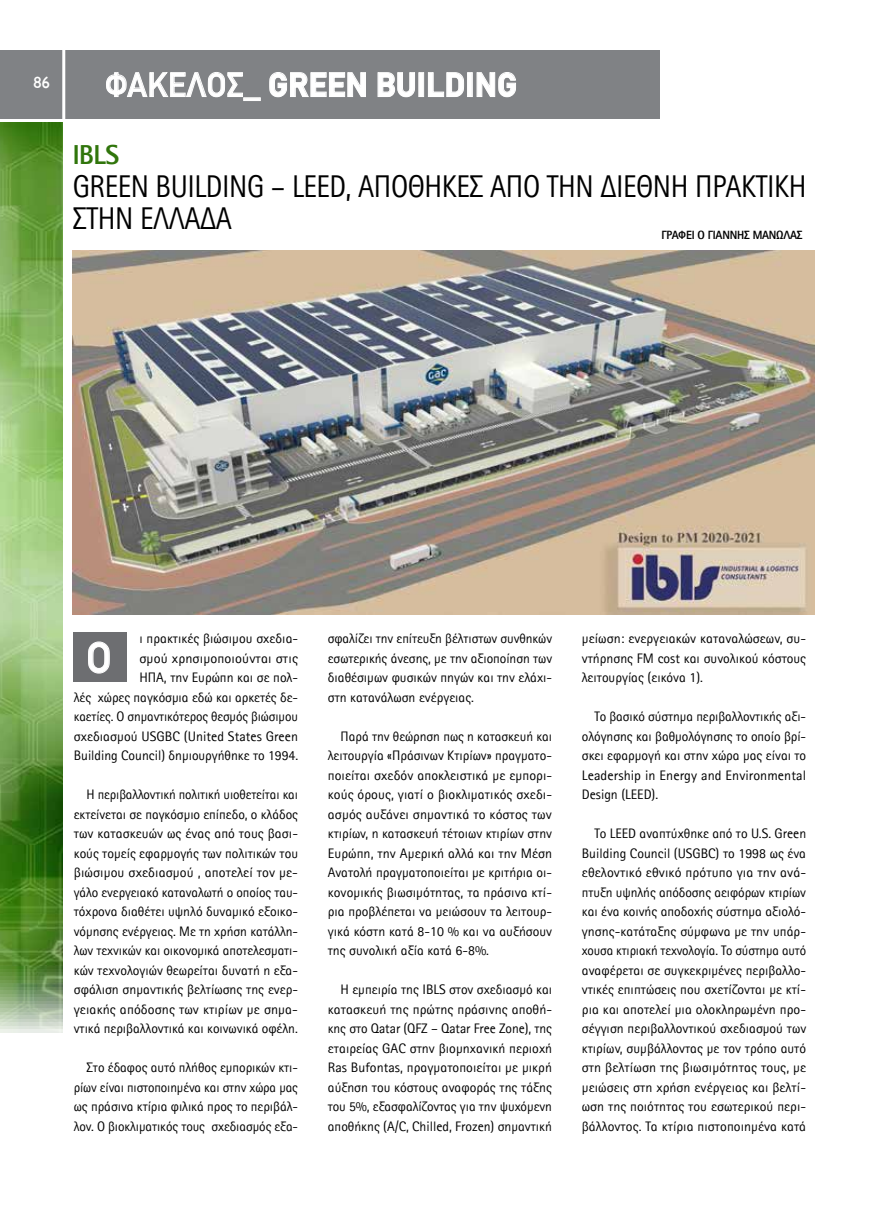
<style>
.page{position:relative;width:893px;height:1212px;background:#fff}
.page>*{position:absolute;margin:0;border:0;box-sizing:border-box;transform-origin:0 0}
.t1{font:42.9px "CF Din";color:#fff;scale:.95 1}
.t2{font:700 33.6px "CF Din";letter-spacing:.02em;color:#fff;scale:.95 1}
.t3{font:31.5px/31.5px "Rotis Sans Hel";letter-spacing:-.015em;color:#000;scale:.92 1}
.t4{font:800 27.45px "Rotis Sans Hel";color:#30750b}
.t5{font:500 16.5px "PF Transport";color:#fff;scale:.95 1}
.t6{font:13.8px/19.5px "Rotis Sans Hel";color:#000;text-align:justify}
.t7{font:800 12px "Rotis Sans Hel";letter-spacing:-.02em;color:#000;scale:.95 1}
.s1{font-weight:400}
</style>
<div class="page">
<div style="left:0;top:50px;width:659px;height:69px;background:#808285"></div>
<img style="left:0;top:122px;width:62px;height:910px">
<svg style="left:106px;top:72px;width:137px;height:25px"></svg>
<div style="left:244px;top:98px;width:16px;height:3px;border:1px solid #fff"></div>
<svg style="left:269px;top:72px;width:97px;height:25px"></svg>
<svg style="left:377px;top:72px;width:38px;height:25px"></svg>
<div style="left:419px;top:73px;width:5px;height:24px;border:1px solid #fff"></div>
<svg style="left:428px;top:72px;width:36px;height:25px"></svg>
<svg style="left:476px;top:72px;width:40px;height:25px"></svg>
<hr style="left:62px;top:49px;width:3px;height:72px;background:#fff">
<div style="left:73px;top:632px;width:54px;height:49px;background:#6d6e71"></div>
<svg style="left:88px;top:641px;width:22px;height:33px"></svg>
<img style="left:73px;top:251px;width:741px;height:364px">
<p class="t5" style="left:33px;top:73px;width:20px">86</p>
<h2 class="t2" style="left:105px;top:67px;width:435px"><span class="s1">ΦΑΚΕΛΟΣ</span>_ÊGREENÊBUILDING</h2>
<h3 class="t4" style="left:73px;top:145px;width:48px">IBLS</h3>
<h3 class="t3" style="left:73px;top:174px;width:799px">GREEN BUILDING – LEED, ΑΠΟΘΗΚΕΣ ΑΠΟ ΤΗΝ ΔΙΕΘΝΗ ΠΡΑΚΤΙΚΗ<br>ΣΤΗΝ ΕΛΛΑΔΑ</h3>
<p class="t7" style="left:661px;top:231px;width:150px">ΓΡΑΦEI Ο ΓΙΑΝΝΗΣ ΜΑΝΩΛΑΣ</p>
<p class="t6" style="left:74px;top:630px;width:226px;text-align:right">ι πρακτικές βιώσιμου σχεδια-<br>σμού χρησιμοποιούνται στις<br>ΗΠΑ, την Ευρώπη και σε πολ-<br>λές χώρες παγκόσμια εδώ και αρκετές δε&shy;καετίες. Ο σημαντικότερος θεσμός βιώσιμου σχεδιασμού USGBC (United States Green Building Council) δημιουργήθηκε το 1994.</p>
<p class="t6" style="left:74px;top:786px;width:226px;text-indent:13px">Η περιβαλλοντική πολιτική υιοθετείται και εκτείνεται σε παγκόσμιο επίπεδο, ο κλάδος των κατασκευών ως ένας από τους βασι&shy;κούς τομείς εφαρμογής των πολιτικών του βιώσιμου σχεδιασμού , αποτελεί τον με&shy;γάλο ενεργειακό καταναλωτή ο οποίος ταυ&shy;τόχρονα διαθέτει υψηλό δυναμικό εξοικο&shy;νόμησης ενέργειας. Με τη χρήση κατάλλη&shy;λων τεχνικών και οικονομικά αποτελεσματι&shy;κών τεχνολογιών θεωρείται δυνατή η εξα&shy;σφάλιση σημαντικής βελτίωσης της ενερ&shy;γειακής απόδοσης των κτιρίων με σημα&shy;ντικά περιβαλλοντικά και κοινωνικά οφέλη.</p>
<p class="t6" style="left:74px;top:1059px;width:226px;text-indent:13px">Στο έδαφος αυτό πλήθος εμπορικών κτι&shy;ρίων είναι πιστοποιημένα και στην χώρα μας ως πράσινα κτίρια φιλικά προς το περιβάλ&shy;λον. Ο βιοκλιματικός τους σχεδιασμός εξα-</p>
<h1 class="t1" style="left:86px;top:634px;width:28px">O</h1>
<p class="t6" style="left:328px;top:630px;width:226px">σφαλίζει την επίτευξη βέλτιστων συνθηκών εσωτερικής άνεσης, με την αξιοποίηση των διαθέσιμων φυσικών πηγών και την ελάχι&shy;στη κατανάλωση ενέργειας.</p>
<p class="t6" style="left:328px;top:727px;width:226px;text-indent:13px">Παρά την θεώρηση πως η κατασκευή και λειτουργία «Πράσινων Κτιρίων» πραγματο&shy;ποιείται σχεδόν αποκλειστικά με εμπορι&shy;κούς όρους, γιατί ο βιοκλιματικός σχεδι&shy;ασμός αυξάνει σημαντικά το κόστος των κτιρίων, η κατασκευή τέτοιων κτιρίων στην Ευρώπη, την Αμερική αλλά και την Μέση Ανατολή πραγματοποιείται με κριτήρια οι&shy;κονομικής βιωσιμότητας, τα πράσινα κτί&shy;ρια προβλέπεται να μειώσουν τα λειτουρ&shy;γικά κόστη κατά 8-10 % και να αυξήσουν της συνολική αξία κατά 6-8%.</p>
<p class="t6" style="left:328px;top:981px;width:226px;text-indent:13px">Η εμπειρία της IBLS στον σχεδιασμό και κατασκευή της πρώτης πράσινης αποθή&shy;κης στο Qatar (QFZ – Qatar Free Zone), της εταιρείας GAC στην βιομηχανική περιοχή Ras Bufontas, πραγματοποιείται με μικρή αύξηση του κόστους αναφοράς της τάξης του 5%, εξασφαλίζοντας για την ψυχόμενη αποθήκης (A/C, Chilled, Frozen) σημαντική</p>
<p class="t6" style="left:582px;top:630px;width:226px">μείωση: ενεργειακών καταναλώσεων, συ&shy;ντήρησης FM cost και συνολικού κόστους λειτουργίας (εικόνα 1).</p>
<p class="t6" style="left:582px;top:708px;width:226px;text-indent:13px">Το βασικό σύστημα περιβαλλοντικής αξι&shy;ολόγησης και βαθμολόγησης το οποίο βρί&shy;σκει εφαρμογή και στην χώρα μας είναι το Leadership in Energy and Environmental Design (LEED).</p>
<p class="t6" style="left:582px;top:825px;width:226px;text-indent:13px">Το LEED αναπτύχθηκε από το U.S. Green Building Council (USGBC) το 1998 ως ένα εθελοντικό εθνικό πρότυπο για την ανά&shy;πτυξη υψηλής απόδοσης αειφόρων κτιρίων και ένα κοινής αποδοχής σύστημα αξιολό&shy;γησης-κατάταξης σύμφωνα με την υπάρ&shy;χουσα κτιριακή τεχνολογία. Το σύστημα αυτό αναφέρεται σε συγκεκριμένες περιβαλλο&shy;ντικές επιπτώσεις που σχετίζονται με κτί&shy;ρια και αποτελεί μια ολοκληρωμένη προ&shy;σέγγιση περιβαλλοντικού σχεδιασμού των κτιρίων, συμβάλλοντας με τον τρόπο αυτό στη βελτίωση της βιωσιμότητας τους, με μειώσεις στη χρήση ενέργειας και βελτί&shy;ωση της ποιότητας του εσωτερικού περι&shy;βάλλοντος. Τα κτίρια πιστοποιημένα κατά</p>
</div>
